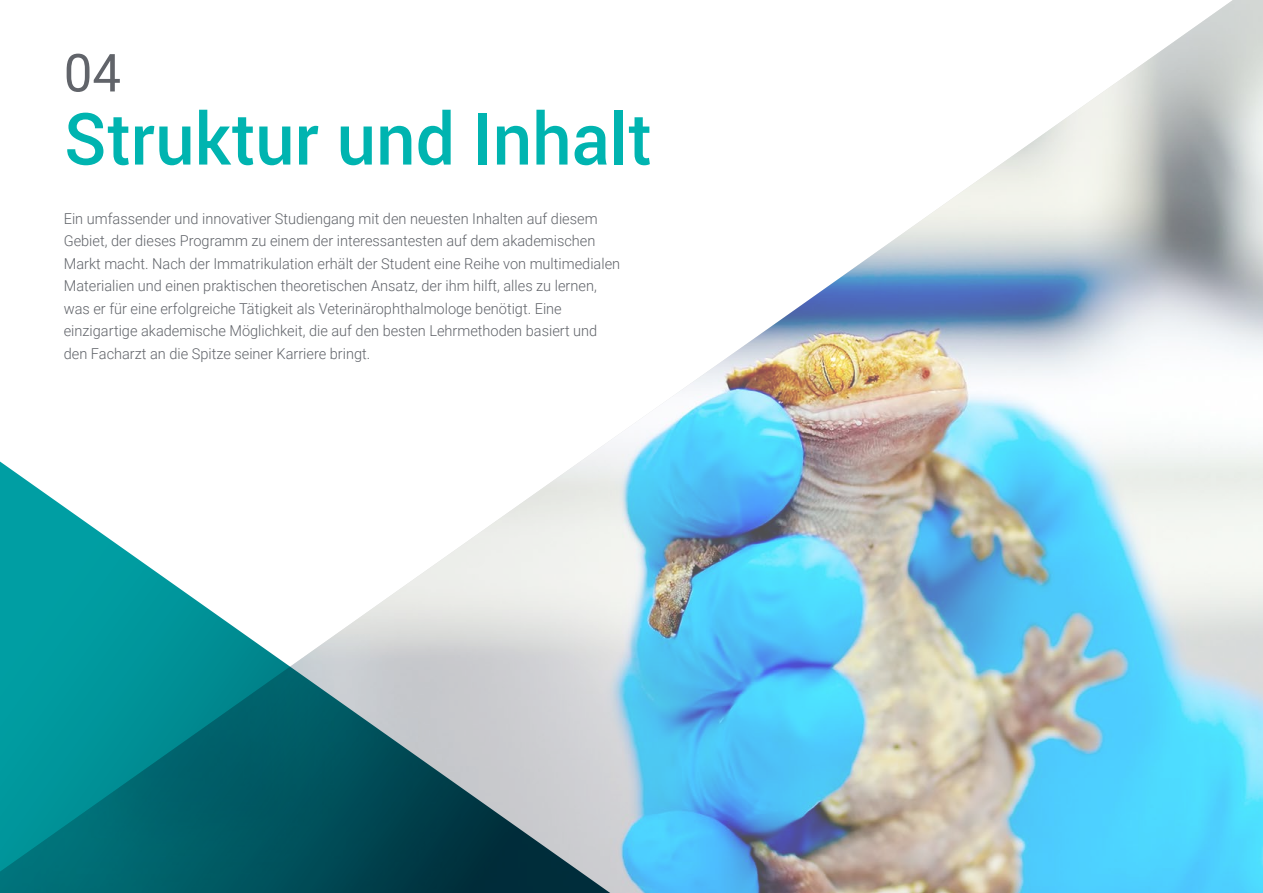
<style>
.page{position:relative;width:1263px;height:893px;background:#fff}
.page>*{position:absolute;margin:0;border:0;box-sizing:border-box;transform-origin:0 0}
.t1{font:500 72px "Roboto";color:#00b4b0}
.t2{font:52.5px "Roboto";color:#61646a}
.t3{font:300 15px/22.5px "Roboto";color:#61646a}
</style>
<div class="page">
<img style="left:603px;top:0;width:660px;height:893px">
<svg style="left:0;top:446px;width:640px;height:447px"></svg>
<h2 class="t2" style="left:64px;top:36px;width:59px">04</h2>
<h1 class="t1" style="left:64px;top:88px;width:589px">Struktur und Inhalt</h1>
<p class="t3" style="left:64px;top:207px;width:558px">Ein umfassender und innovativer Studiengang mit den neuesten Inhalten auf diesem Gebiet, der dieses Programm zu einem der interessantesten auf dem akademischen Markt macht. Nach der Immatrikulation erhält der Student eine Reihe von multimedialen Materialien und einen praktischen theoretischen Ansatz, der ihm hilft, alles zu lernen, was er für eine erfolgreiche Tätigkeit als Veterinärophthalmologe benötigt. Eine einzigartige akademische Möglichkeit, die auf den besten Lehrmethoden basiert und den Facharzt an die Spitze seiner Karriere bringt.</p>
</div>
